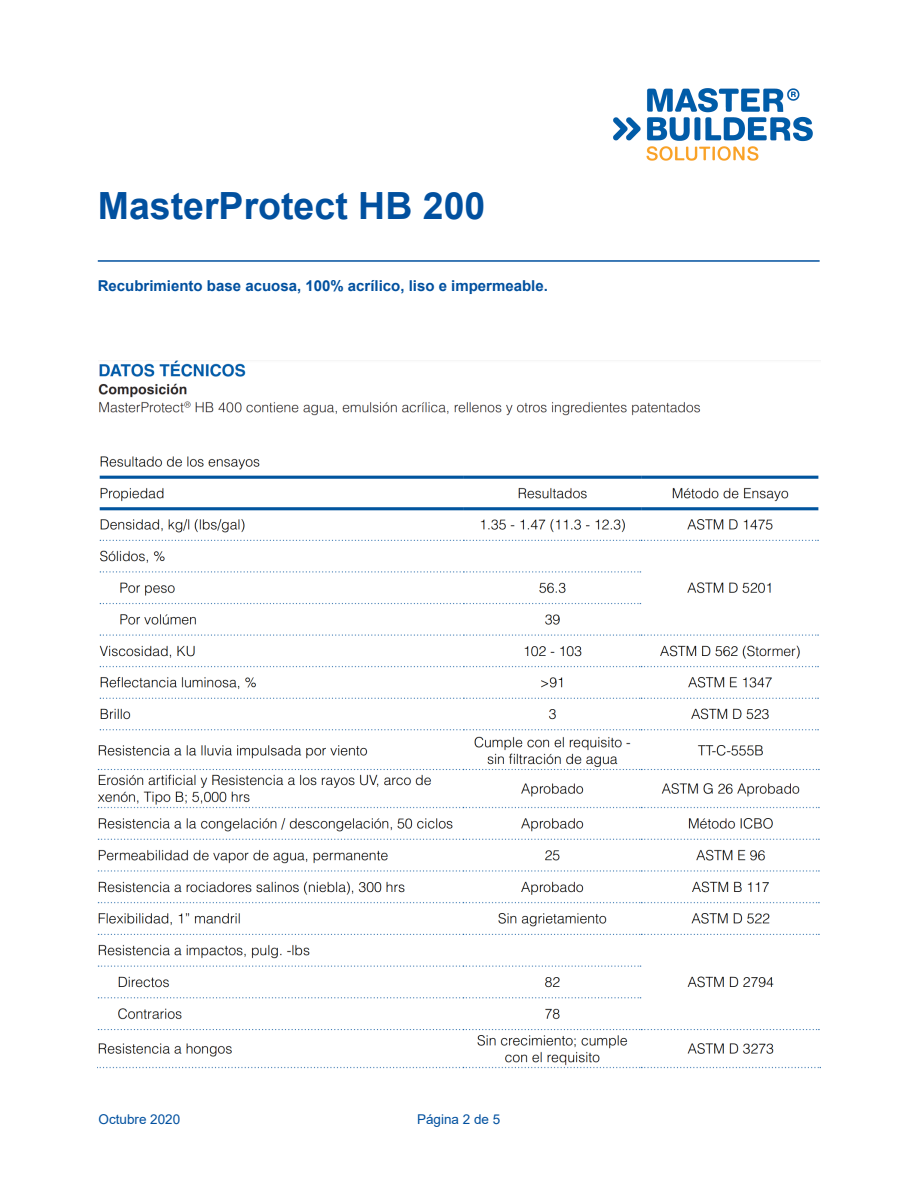
<style>
.page{position:relative;width:918px;height:1188px;background:#fff}
.page>*{position:absolute;margin:0;border:0;box-sizing:border-box;transform-origin:0 0}
.t1{font:700 37.5px "Arial";color:#01509f}
.t2{font:700 15px "Arial";color:#01509f}
.t3{font:13.5px "Arial";color:#01509f}
</style>
<div class="page">
<hr style="left:98px;top:260px;width:722px;height:2px;background:#01509f">
<img style="left:613px;top:88px;width:200px;height:73px">
<img style="left:98px;top:360px;width:722px;height:708px">
<h1 class="t1" style="left:98px;top:179px;width:389px">MasterProtect HB 200</h1>
<p class="t2" style="left:98px;top:276px;width:452px">Recubrimiento base acuosa, 100% acrílico, liso e impermeable.</p>
<p class="t3" style="left:99px;top:1110px;width:83px">Octubre 2020</p>
<p class="t3" style="left:417px;top:1110px;width:85px">Página 2 de 5</p>
</div>
